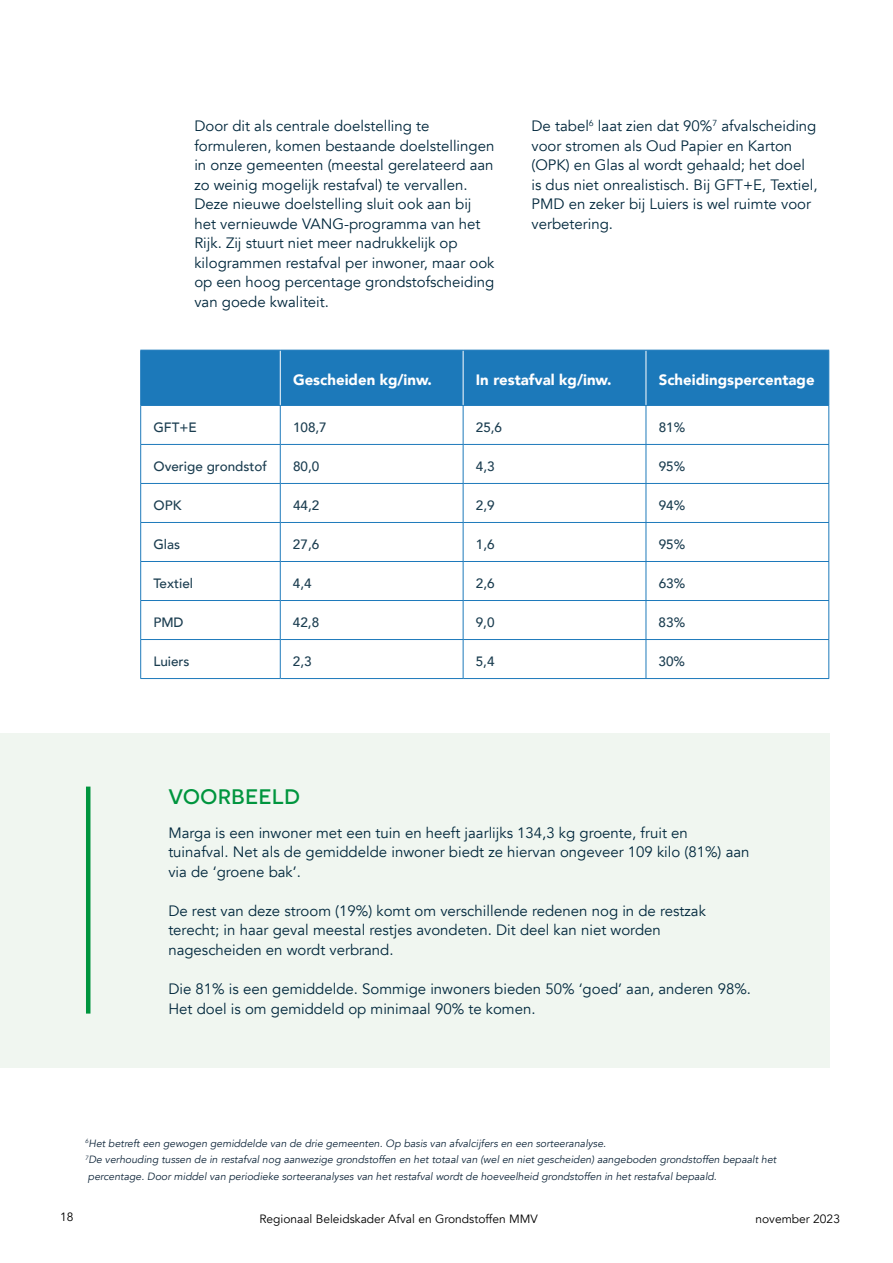
<style>
.page{position:relative;width:893px;height:1263px;background:#fff}
.page>*{position:absolute;margin:0;border:0;box-sizing:border-box;transform-origin:0 0}
.t1{font:500 21px "Novecentosanswide";letter-spacing:.03em;color:#00953e}
.t2{font:15px/19.5px "Avenir";color:#00273c}
.t3{font:900 15px "Avenir";color:#fff}
.t4{font:500 13.5px "Avenir";color:#00273c}
.t5{font:12px "Avenir";color:#000}
.t6{font:italic 10.5px/16.5px "Avenir";color:#0f263a}
</style>
<div class="page">
<div style="left:0;top:733px;width:829px;height:334px;background:#f0f6f0"></div>
<div style="left:141px;top:351px;width:687px;height:54px;background:#1c79ba"></div>
<hr style="left:280px;top:350px;width:1px;height:55px;background:#fff">
<hr style="left:463px;top:350px;width:1px;height:55px;background:#fff">
<hr style="left:646px;top:350px;width:1px;height:55px;background:#fff">
<hr style="left:140px;top:405px;width:140px;height:1px;background:#036ab3">
<hr style="left:280px;top:405px;width:183px;height:1px;background:#036ab3">
<hr style="left:463px;top:405px;width:183px;height:1px;background:#036ab3">
<hr style="left:646px;top:405px;width:183px;height:1px;background:#036ab3">
<hr style="left:140px;top:350px;width:140px;height:1px;background:#036ab3">
<hr style="left:140px;top:350px;width:1px;height:55px;background:#036ab3">
<hr style="left:280px;top:350px;width:183px;height:1px;background:#036ab3">
<hr style="left:463px;top:350px;width:183px;height:1px;background:#036ab3">
<hr style="left:646px;top:350px;width:183px;height:1px;background:#036ab3">
<hr style="left:828px;top:350px;width:1px;height:55px;background:#036ab3">
<hr style="left:140px;top:406px;width:1px;height:38px;background:#036ab3">
<hr style="left:828px;top:406px;width:1px;height:38px;background:#036ab3">
<hr style="left:140px;top:445px;width:1px;height:38px;background:#036ab3">
<hr style="left:828px;top:445px;width:1px;height:38px;background:#036ab3">
<hr style="left:140px;top:484px;width:1px;height:38px;background:#036ab3">
<hr style="left:828px;top:484px;width:1px;height:38px;background:#036ab3">
<hr style="left:140px;top:523px;width:1px;height:38px;background:#036ab3">
<hr style="left:828px;top:523px;width:1px;height:38px;background:#036ab3">
<hr style="left:140px;top:562px;width:1px;height:38px;background:#036ab3">
<hr style="left:828px;top:562px;width:1px;height:38px;background:#036ab3">
<hr style="left:140px;top:601px;width:1px;height:38px;background:#036ab3">
<hr style="left:828px;top:601px;width:1px;height:38px;background:#036ab3">
<hr style="left:140px;top:640px;width:1px;height:38px;background:#036ab3">
<hr style="left:828px;top:640px;width:1px;height:38px;background:#036ab3">
<hr style="left:140px;top:678px;width:140px;height:1px;background:#036ab3">
<hr style="left:280px;top:678px;width:183px;height:1px;background:#036ab3">
<hr style="left:463px;top:678px;width:183px;height:1px;background:#036ab3">
<hr style="left:646px;top:678px;width:183px;height:1px;background:#036ab3">
<hr style="left:280px;top:406px;width:1px;height:38px;background:#036ab3">
<hr style="left:463px;top:406px;width:1px;height:38px;background:#036ab3">
<hr style="left:646px;top:406px;width:1px;height:38px;background:#036ab3">
<hr style="left:140px;top:444px;width:140px;height:1px;background:#036ab3">
<hr style="left:280px;top:444px;width:183px;height:1px;background:#036ab3">
<hr style="left:280px;top:445px;width:1px;height:38px;background:#036ab3">
<hr style="left:463px;top:444px;width:183px;height:1px;background:#036ab3">
<hr style="left:463px;top:445px;width:1px;height:38px;background:#036ab3">
<hr style="left:646px;top:444px;width:183px;height:1px;background:#036ab3">
<hr style="left:646px;top:445px;width:1px;height:38px;background:#036ab3">
<hr style="left:140px;top:483px;width:140px;height:1px;background:#036ab3">
<hr style="left:280px;top:483px;width:183px;height:1px;background:#036ab3">
<hr style="left:280px;top:484px;width:1px;height:38px;background:#036ab3">
<hr style="left:463px;top:483px;width:183px;height:1px;background:#036ab3">
<hr style="left:463px;top:484px;width:1px;height:38px;background:#036ab3">
<hr style="left:646px;top:483px;width:183px;height:1px;background:#036ab3">
<hr style="left:646px;top:484px;width:1px;height:38px;background:#036ab3">
<hr style="left:140px;top:522px;width:140px;height:1px;background:#036ab3">
<hr style="left:280px;top:522px;width:183px;height:1px;background:#036ab3">
<hr style="left:280px;top:523px;width:1px;height:38px;background:#036ab3">
<hr style="left:463px;top:522px;width:183px;height:1px;background:#036ab3">
<hr style="left:463px;top:523px;width:1px;height:38px;background:#036ab3">
<hr style="left:646px;top:522px;width:183px;height:1px;background:#036ab3">
<hr style="left:646px;top:523px;width:1px;height:38px;background:#036ab3">
<hr style="left:140px;top:561px;width:140px;height:1px;background:#036ab3">
<hr style="left:280px;top:561px;width:183px;height:1px;background:#036ab3">
<hr style="left:280px;top:562px;width:1px;height:38px;background:#036ab3">
<hr style="left:463px;top:561px;width:183px;height:1px;background:#036ab3">
<hr style="left:463px;top:562px;width:1px;height:38px;background:#036ab3">
<hr style="left:646px;top:561px;width:183px;height:1px;background:#036ab3">
<hr style="left:646px;top:562px;width:1px;height:38px;background:#036ab3">
<hr style="left:140px;top:600px;width:140px;height:1px;background:#036ab3">
<hr style="left:280px;top:600px;width:183px;height:1px;background:#036ab3">
<hr style="left:280px;top:601px;width:1px;height:38px;background:#036ab3">
<hr style="left:463px;top:600px;width:183px;height:1px;background:#036ab3">
<hr style="left:463px;top:601px;width:1px;height:38px;background:#036ab3">
<hr style="left:646px;top:600px;width:183px;height:1px;background:#036ab3">
<hr style="left:646px;top:601px;width:1px;height:38px;background:#036ab3">
<hr style="left:140px;top:639px;width:140px;height:1px;background:#036ab3">
<hr style="left:280px;top:639px;width:183px;height:1px;background:#036ab3">
<hr style="left:280px;top:640px;width:1px;height:38px;background:#036ab3">
<hr style="left:463px;top:639px;width:183px;height:1px;background:#036ab3">
<hr style="left:463px;top:640px;width:1px;height:38px;background:#036ab3">
<hr style="left:646px;top:639px;width:183px;height:1px;background:#036ab3">
<hr style="left:646px;top:640px;width:1px;height:38px;background:#036ab3">
<hr style="left:86px;top:786px;width:4px;height:227px;background:#00953e">
<p class="t2" style="left:194px;top:117px;width:302px">Door dit als centrale doelstelling te formuleren, komen bestaande doelstellingen in onze gemeenten (meestal gerelateerd aan zo weinig mogelijk restafval) te vervallen.<br>Deze nieuwe doelstelling sluit ook aan bij het vernieuwde VANG-programma van het Rijk. Zij stuurt niet meer nadrukkelijk op kilogrammen restafval per inwoner, maar ook op een hoog percentage grondstofscheiding van goede kwaliteit.</p>
<p class="t2" style="left:531px;top:117px;width:288px">De tabel<sup>6</sup> laat zien dat 90%<sup>7</sup> afvalscheiding voor stromen als Oud Papier en Karton (OPK) en Glas al wordt gehaald; het doel is dus niet onrealistisch. Bij GFT+E, Textiel, PMD en zeker bij Luiers is wel ruimte voor verbetering.</p>
<p class="t3" style="left:293px;top:367px;width:140px">Gescheiden kg/inw.</p>
<p class="t3" style="left:476px;top:367px;width:137px">In restafval kg/inw.</p>
<p class="t3" style="left:659px;top:367px;width:157px">Scheidingspercentage</p>
<p class="t4" style="left:153px;top:415px;width:45px">GFT+E</p>
<p class="t4" style="left:293px;top:415px;width:35px">108,7</p>
<p class="t4" style="left:476px;top:415px;width:28px">25,6</p>
<p class="t4" style="left:659px;top:415px;width:28px">81%</p>
<p class="t4" style="left:153px;top:454px;width:115px">Overige grondstof</p>
<p class="t4" style="left:293px;top:454px;width:28px">80,0</p>
<p class="t4" style="left:476px;top:454px;width:20px">4,3</p>
<p class="t4" style="left:659px;top:454px;width:28px">95%</p>
<p class="t4" style="left:153px;top:493px;width:29px">OPK</p>
<p class="t4" style="left:293px;top:493px;width:28px">44,2</p>
<p class="t4" style="left:476px;top:493px;width:20px">2,9</p>
<p class="t4" style="left:659px;top:493px;width:28px">94%</p>
<p class="t4" style="left:153px;top:532px;width:28px">Glas</p>
<p class="t4" style="left:293px;top:532px;width:28px">27,6</p>
<p class="t4" style="left:476px;top:532px;width:20px">1,6</p>
<p class="t4" style="left:659px;top:532px;width:28px">95%</p>
<p class="t4" style="left:153px;top:571px;width:41px">Textiel</p>
<p class="t4" style="left:293px;top:571px;width:20px">4,4</p>
<p class="t4" style="left:476px;top:571px;width:20px">2,6</p>
<p class="t4" style="left:659px;top:571px;width:28px">63%</p>
<p class="t4" style="left:153px;top:610px;width:32px">PMD</p>
<p class="t4" style="left:293px;top:610px;width:28px">42,8</p>
<p class="t4" style="left:476px;top:610px;width:20px">9,0</p>
<p class="t4" style="left:659px;top:610px;width:28px">83%</p>
<p class="t4" style="left:153px;top:649px;width:38px">Luiers</p>
<p class="t4" style="left:293px;top:649px;width:20px">2,3</p>
<p class="t4" style="left:476px;top:649px;width:20px">5,4</p>
<p class="t4" style="left:659px;top:649px;width:28px">30%</p>
<h1 class="t1" style="left:168px;top:784px;width:133px">VOORBEELD</h1>
<p class="t2" style="left:168px;top:823px;width:583px">Marga is een inwoner met een tuin en heeft jaarlijks 134,3 kg groente, fruit en tuinafval. Net als de gemiddelde inwoner biedt ze hiervan ongeveer 109 kilo (81%) aan via de ‘groene bak’.</p>
<p class="t2" style="left:168px;top:901px;width:539px">De rest van deze stroom (19%) komt om verschillende redenen nog in de restzak terecht; in haar geval meestal restjes avondeten. Dit deel kan niet worden nagescheiden en wordt verbrand.</p>
<p class="t2" style="left:168px;top:979px;width:584px">Die 81% is een gemiddelde. Sommige inwoners bieden 50% ‘goed’ aan, anderen 98%.<br>Het doel is om gemiddeld op minimaal 90% te komen.</p>
<p class="t6" style="left:85px;top:1135px;width:693px"><sup>6</sup>Het betreft een gewogen gemiddelde van de drie gemeenten. Op basis van afvalcijfers en een sorteeranalyse.<br><sup>7</sup>De verhouding tussen de in restafval nog aanwezige grondstoffen en het totaal van (wel en niet gescheiden) aangeboden grondstoffen bepaalt het percentage. Door middel van periodieke sorteeranalyses van het restafval wordt de hoeveelheid grondstoffen in het restafval bepaald.</p>
<p class="t5" style="left:60px;top:1209px;width:15px">18</p>
<p class="t5" style="left:259px;top:1212px;width:280px">Regionaal Beleidskader Afval en Grondstoffen MMV</p>
<p class="t5" style="left:755px;top:1212px;width:86px">november 2023</p>
</div>
